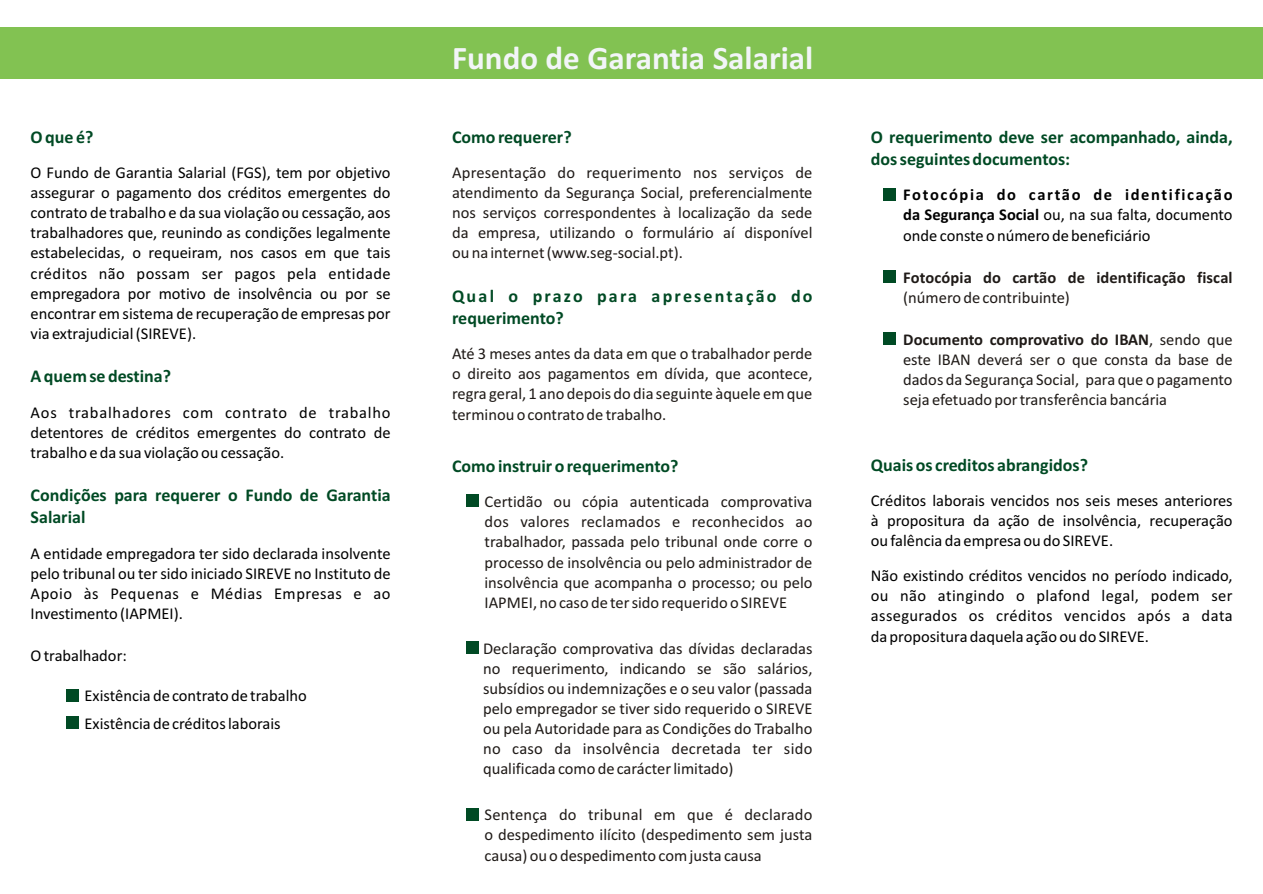
<style>
.page{position:relative;width:1263px;height:894px;background:#fff}
.page>*{position:absolute;margin:0;border:0;box-sizing:border-box;transform-origin:0 0}
.t1{font:700 33px "Calibri";color:#f2f5f7}
.t2{font:700 18px/21.9px "Calibri";color:#004a24}
.t3{font:700 18px/21.9px "Calibri";letter-spacing:.115em;color:#004a24}
.t4{font:16.5px/20.1px "Calibri";color:#1f1a17;text-align:justify}
.t5{font:16.5px/20.1px "Calibri";color:#000;text-align:justify}
.t6{font:700 16.5px "Calibri";letter-spacing:.01em;color:#1f1a17}
.s1{font-weight:700}
</style>
<div class="page">
<div style="left:0;top:27px;width:1263px;height:51px;background:#82c252"></div>
<div style="left:66px;top:716px;width:13px;height:13px;background:#004a24"></div>
<div style="left:66px;top:689px;width:13px;height:12px;background:#004a24"></div>
<div style="left:466px;top:641px;width:13px;height:13px;background:#004a24"></div>
<div style="left:466px;top:495px;width:13px;height:12px;background:#004a24"></div>
<div style="left:466px;top:808px;width:13px;height:12px;background:#004a24"></div>
<div style="left:883px;top:270px;width:13px;height:13px;background:#004a24"></div>
<div style="left:883px;top:188px;width:13px;height:13px;background:#004a24"></div>
<div style="left:883px;top:332px;width:13px;height:13px;background:#004a24"></div>
<p class="t2" style="left:31px;top:127px;width:64px">O que é?</p>
<p class="t5" style="left:31px;top:164px;width:362px">O Fundo de Garantia Salarial (FGS), tem por objetivo assegurar o pagamento dos créditos emergentes do contrato de trabalho e da sua violação ou cessação, aos trabalhadores que, reunindo as condições legalmente estabelecidas, o requeiram, nos casos em que tais créditos não possam ser pagos pela entidade empregadora por motivo de insolvência ou por se encontrar em sistema de recuperação de empresas por via extrajudicial (SIREVE).</p>
<p class="t2" style="left:31px;top:367px;width:142px">A quem se destina?</p>
<p class="t5" style="left:31px;top:403px;width:362px">Aos trabalhadores com contrato de trabalho detentores de créditos emergentes do contrato de trabalho e da sua violação ou cessação.</p>
<p class="t2" style="left:31px;top:486px;width:362px">Condições para requerer o Fundo de Garantia<br>Salarial</p>
<p class="t5" style="left:31px;top:544px;width:362px">A entidade empregadora ter sido declarada insolvente pelo tribunal ou ter sido iniciado SIREVE no Instituto de Apoio às Pequenas e Médias Empresas e ao Investimento (IAPMEI).</p>
<p class="t5" style="left:31px;top:647px;width:98px">O trabalhador:</p>
<p class="t5" style="left:85px;top:684px;width:224px;line-height:27.5px">Existência de contrato de trabalho<br>Existência de créditos laborais</p>
<h1 class="t1" style="left:452px;top:44px;width:363px">Fundo de Garantia Salarial</h1>
<p class="t2" style="left:452px;top:127px;width:121px">Como requerer?</p>
<p class="t4" style="left:452px;top:164px;width:362px">Apresentação do requerimento nos serviços de atendimento da Segurança Social, preferencialmente nos serviços correspondentes à localização da sede da empresa, utilizando o formulário aí disponível ou na internet (www.seg-social.pt).</p>
<p class="t3" style="left:452px;top:287px;width:362px">Qual o prazo para apresentação do requerimento?</p>
<p class="t4" style="left:452px;top:345px;width:362px">Até 3 meses antes da data em que o trabalhador perde o direito aos pagamentos em dívida, que acontece, regra geral, 1 ano depois do dia seguinte àquele em que terminou o contrato de trabalho.</p>
<p class="t2" style="left:452px;top:457px;width:228px">Como instruir o requerimento?</p>
<p class="t4" style="left:485px;top:493px;width:330px">Certidão ou cópia autenticada comprovativa dos valores reclamados e reconhecidos ao trabalhador, passada pelo tribunal onde corre o processo de insolvência ou pelo administrador de insolvência que acompanha o processo; ou pelo IAPMEI, no caso de ter sido requerido o SIREVE</p>
<p class="t4" style="left:483px;top:639px;width:331px">Declaração comprovativa das dívidas declaradas no requerimento, indicando se são salários, subsídios ou indemnizações e o seu valor (passada pelo empregador se tiver sido requerido o SIREVE ou pela Autoridade para as Condições do Trabalho no caso da insolvência decretada ter sido qualificada como de carácter limitado)</p>
<p class="t4" style="left:485px;top:806px;width:330px">Sentença do tribunal em que é declarado o despedimento ilícito (despedimento sem justa causa) ou o despedimento com justa causa</p>
<p class="t2" style="left:871px;top:128px;width:363px">O requerimento deve ser acompanhado, ainda, dos seguintes documentos:</p>
<p class="t5" style="left:903px;top:186px;width:331px"><span class="s1">Fotocópia do cartão de identificação da Segurança Social</span> ou, na sua falta, documento onde conste o número de beneficiário</p>
<p class="t6" style="left:903px;top:270px;width:331px">Fotocópia do cartão de identificação fiscal</p>
<p class="t4" style="left:903px;top:289px;width:168px">(número de contribuinte)</p>
<p class="t4" style="left:903px;top:331px;width:331px"><span class="s1">Documento comprovativo do IBAN</span>, sendo que este IBAN deverá ser o que consta da base de dados da Segurança Social, para que o pagamento seja efetuado por transferência bancária</p>
<p class="t2" style="left:871px;top:455px;width:219px">Quais os creditos abrangidos?</p>
<p class="t5" style="left:871px;top:492px;width:363px">Créditos laborais vencidos nos seis meses anteriores à propositura da ação de insolvência, recuperação ou falência da empresa ou do SIREVE.</p>
<p class="t5" style="left:871px;top:567px;width:363px">Não existindo créditos vencidos no período indicado, ou não atingindo o plafond legal, podem ser assegurados os créditos vencidos após a data da propositura daquela ação ou do SIREVE.</p>
</div>
